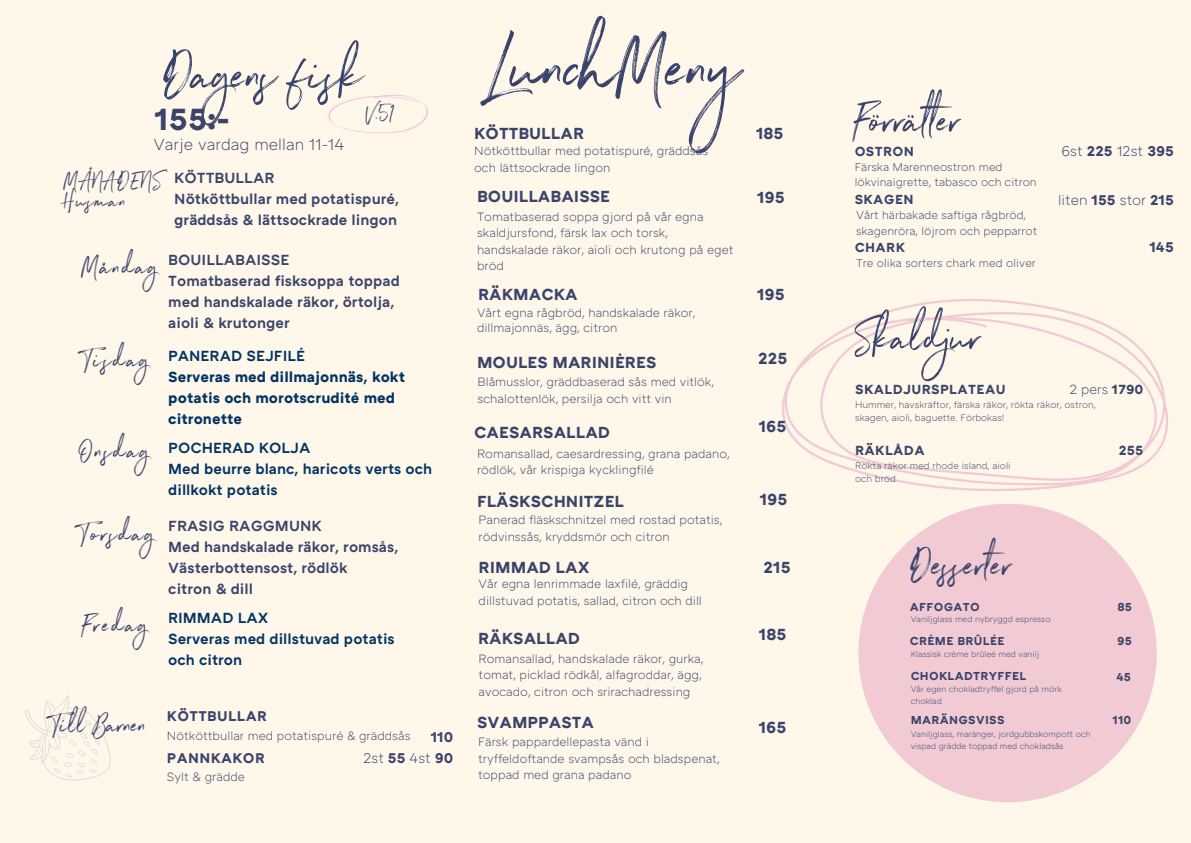
<style>
.page{position:relative;width:1191px;height:843px;background:#fff}
.page>*{position:absolute;margin:0;border:0;box-sizing:border-box;transform-origin:0 0}
.t1{font:87.3px "Northwell";color:#3a446b}
.t2{font:61.3px "Northwell";color:#3a446b}
.t3{font:50.4px "Northwell";color:#3a446b}
.t4{font:50.1px "Northwell";color:#3a446b}
.t5{font:44.2px "Northwell";color:#3a446b}
.t6{font:700 31.2px "ATC Arquette";color:#3a446b}
.t7{font:30px "Northwell";letter-spacing:.07em;color:#3a446b}
.t8{font:30px "Northwell";color:#3a446b}
.t9{font:25px/19.5px "Northwell";letter-spacing:.07em;color:#3a446b}
.t10{font:700 16.4px "ATC Arquette";color:#3a446b}
.t11{font:300 16.3px "ATC Arquette";color:#3a446b}
.t12{font:600 15px/21px "ATC Arquette";color:#3a446b}
.t13{font:600 15px/21px "ATC Arquette";color:#003465}
.t14{font:700 15px/21px "ATC Arquette";color:#003465}
.t15{font:300 14.4px "ATC Arquette";color:#3a446b}
.t16{font:700 14.4px "ATC Arquette";letter-spacing:.025em;color:#3a446b}
.t17{font:700 13.5px "ATC Arquette";letter-spacing:.025em;color:#3a446b}
.t18{font:300 13.5px "ATC Arquette";color:#3a446b}
.t19{font:700 13.4px "ATC Arquette";letter-spacing:.025em;color:#3a446b}
.t20{font:300 12.3px/16.5px "ATC Arquette";color:#3a446b}
.t21{font:700 11.8px "ATC Arquette";letter-spacing:.025em;color:#3a446b}
.t22{font:300 11.5px/15.8px "ATC Arquette";color:#3a446b}
.t23{font:300 9.6px/13.3px "ATC Arquette";color:#3a446b}
.t24{font:300 8.5px/11.7px "ATC Arquette";color:#3a446b}
.s1{font-family:"Northwell";font-weight:400;font-size:30px}
.s2{font-weight:700}
</style>
<div class="page">
<div style="left:0;top:0;width:1190px;height:842px;background:#fff7ea"></div>
<svg style="left:782px;top:299px;width:387px;height:192px"></svg>
<div style="left:858px;top:503px;width:298px;height:299px;background:#f1cad4;border-radius:50%"></div>
<svg style="left:328px;top:95px;width:100px;height:38px"></svg>
<svg style="left:25px;top:695px;width:86px;height:86px"></svg>
<p class="t2" style="left:162px;top:30px;width:203px">Dagens fisk</p>
<p class="t9" style="left:366px;top:100px;width:30px">V.51</p>
<p class="t6" style="left:155px;top:99px;width:77px">155:-</p>
<h5 class="t11" style="left:153px;top:134px;width:192px">Varje vardag mellan 11-14</h5>
<p class="t9" style="left:64px;top:168px;width:100px">MÅNADENS<br>Husman</p>
<p class="t12" style="left:174px;top:166px;width:226px">KÖTTBULLAR<br>Nötköttbullar med potatispuré, gräddsås &amp; lättsockrade lingon</p>
<p class="t12" style="left:168px;top:249px;width:233px;text-indent:-86px"><span class="s1">Måndag</span> BOUILLABAISSE<br>Tomatbaserad fisksoppa toppad med handskalade räkor, örtolja, aioli &amp; krutonger</p>
<p class="t7" style="left:82px;top:337px;width:68px">Tisdag</p>
<p class="t7" style="left:79px;top:429px;width:72px">Onsdag</p>
<p class="t7" style="left:79px;top:512px;width:77px">Torsdag</p>
<p class="t7" style="left:82px;top:602px;width:67px">Fredag</p>
<p class="t13" style="left:168px;top:345px;width:138px">PANERAD SEJFILÉ</p>
<p class="t14" style="left:168px;top:366px;width:238px">Serveras med dillmajonnäs, kokt potatis och morotscrudité med citronette</p>
<p class="t13" style="left:168px;top:436px;width:265px">POCHERAD KOLJA<br>Med beurre blanc, haricots verts och dillkokt potatis</p>
<p class="t12" style="left:168px;top:514px;width:231px">FRASIG RAGGMUNK<br>Med handskalade räkor, romsås,<br>Västerbottensost, rödlök<br>citron &amp; dill</p>
<p class="t13" style="left:168px;top:607px;width:228px">RIMMAD LAX<br>Serveras med dillstuvad potatis och citron</p>
<p class="t8" style="left:51px;top:702px;width:97px">Till Barnen</p>
<p class="t16" style="left:167px;top:707px;width:101px">KÖTTBULLAR</p>
<p class="t20" style="left:167px;top:726px;width:245px">Nötköttbullar med potatispuré &amp; gräddsås</p>
<p class="t20" style="left:167px;top:767px;width:79px">Sylt &amp; grädde</p>
<p class="t16" style="left:430px;top:727px;width:24px">110</p>
<p class="t16" style="left:167px;top:748px;width:99px">PANNKAKOR</p>
<p class="t15" style="left:363px;top:748px;width:91px">2st <span class="s2">55</span> 4st <span class="s2">90</span></p>
<h2 class="t1" style="left:493px;top:4px;width:250px">LunchMeny</h2>
<p class="t10" style="left:474px;top:122px;width:111px">KÖTTBULLAR</p>
<h4 class="t10" style="left:756px;top:122px;width:29px">185</h4>
<p class="t20" style="left:474px;top:142px;width:236px">Nötköttbullar med potatispuré, gräddsås och lättsockrade lingon</p>
<p class="t10" style="left:477px;top:186px;width:135px">BOUILLABAISSE</p>
<p class="t10" style="left:757px;top:186px;width:29px">195</p>
<h3 class="t20" style="left:477px;top:208px;width:258px">Tomatbaserad soppa gjord på vår egna skaldjursfond, färsk lax och torsk, handskalade räkor, aioli och krutong på eget bröd</h3>
<p class="t10" style="left:478px;top:283px;width:101px">RÄKMACKA</p>
<p class="t10" style="left:757px;top:283px;width:29px">195</p>
<p class="t20" style="left:477px;top:303px;width:220px">Vårt egna rågbröd, handskalade räkor,</p>
<p class="t20" style="left:477px;top:318px;width:142px">dillmajonnäs, ägg, citron</p>
<p class="t10" style="left:477px;top:351px;width:181px">MOULES MARINIÈRES</p>
<p class="t10" style="left:758px;top:347px;width:31px">225</p>
<p class="t20" style="left:477px;top:373px;width:238px">Blåmusslor, gräddbaserad sås med vitlök, schalottenlök, persilja och vitt vin</p>
<p class="t10" style="left:474px;top:422px;width:137px">CAESARSALLAD</p>
<p class="t20" style="left:477px;top:444px;width:254px">Romansallad, caesardressing, grana padano, rödlök, vår krispiga kycklingfilé</p>
<p class="t10" style="left:477px;top:491px;width:149px">FLÄSKSCHNITZEL</p>
<p class="t20" style="left:478px;top:511px;width:245px">Panerad fläskschnitzel med rostad potatis, rödvinssås, kryddsmör och citron</p>
<p class="t10" style="left:478px;top:556px;width:112px">RIMMAD LAX</p>
<h3 class="t20" style="left:478px;top:575px;width:225px">Vår egna lenrimmade laxfilé, gräddig dillstuvad potatis, sallad, citron och dill</h3>
<p class="t10" style="left:478px;top:627px;width:104px">RÄKSALLAD</p>
<p class="t20" style="left:478px;top:649px;width:226px">Romansallad, handskalade räkor, gurka, tomat, picklad rödkål, alfagroddar, ägg, avocado, citron och srirachadressing</p>
<p class="t10" style="left:758px;top:415px;width:29px">165</p>
<p class="t10" style="left:759px;top:488px;width:29px">195</p>
<p class="t10" style="left:763px;top:556px;width:29px">215</p>
<p class="t10" style="left:758px;top:623px;width:29px">185</p>
<p class="t10" style="left:477px;top:712px;width:118px">SVAMPPASTA</p>
<p class="t10" style="left:758px;top:717px;width:29px">165</p>
<p class="t20" style="left:478px;top:733px;width:243px">Färsk pappardellepasta vänd i tryffeldoftande svampsås och bladspenat, toppad med grana padano</p>
<p class="t4" style="left:854px;top:84px;width:108px">Förrät er</p>
<p class="t19" style="left:854px;top:142px;width:61px">OSTRON</p>
<p class="t22" style="left:854px;top:158px;width:183px">Färska Marenneostron med lökvinaigrette, tabasco och citron</p>
<p class="t15" style="left:1061px;top:142px;width:114px">6st <span class="s2">225</span> 12st <span class="s2">395</span></p>
<p class="t19" style="left:854px;top:191px;width:61px">SKAGEN</p>
<p class="t15" style="left:1058px;top:190px;width:117px">liten <span class="s2">155</span> stor <span class="s2">215</span></p>
<p class="t16" style="left:1149px;top:238px;width:26px">145</p>
<p class="t22" style="left:855px;top:207px;width:183px">Vårt härbakade saftiga rågbröd, skagenröra, löjrom och pepparrot</p>
<p class="t19" style="left:854px;top:239px;width:52px">CHARK</p>
<p class="t22" style="left:855px;top:254px;width:181px">Tre olika sorters chark med oliver</p>
<p class="t3" style="left:857px;top:301px;width:126px">Skaldjur</p>
<p class="t17" style="left:855px;top:381px;width:152px">SKALDJURSPLATEAU</p>
<h6 class="t18" style="left:1069px;top:381px;width:75px">2 pers <span class="s2">1790</span></h6>
<h6 class="t23" style="left:855px;top:397px;width:242px">Hummer, havskräftor, färska räkor, rökta räkor, ostron, skagen, aioli, baguette. Förbokas!</h6>
<h6 class="t17" style="left:855px;top:441px;width:71px">RÄKLÅDA</h6>
<h6 class="t17" style="left:1118px;top:441px;width:26px">255</h6>
<h6 class="t23" style="left:855px;top:458px;width:157px">Rökta räkor med rhode island, aioli och bröd</h6>
<p class="t5" style="left:909px;top:533px;width:104px">Desserter</p>
<h6 class="t21" style="left:909px;top:598px;width:71px">AFFOGATO</h6>
<p class="t21" style="left:909px;top:632px;width:96px">CRÈME BRÛLÉE</p>
<p class="t21" style="left:910px;top:668px;width:117px">CHOKLADTRYFFEL</p>
<p class="t21" style="left:1117px;top:598px;width:16px">85</p>
<p class="t21" style="left:1117px;top:632px;width:16px">95</p>
<p class="t21" style="left:1116px;top:669px;width:16px">45</p>
<p class="t24" style="left:910px;top:612px;width:141px">Vaniljglass med nybryggd espresso</p>
<h1 class="t24" style="left:910px;top:647px;width:130px">Klassisk crème brûleé med vanilj</h1>
<p class="t24" style="left:910px;top:683px;width:153px">Vår egen chokladtryffel gjord på mörk choklad</p>
<p class="t21" style="left:910px;top:712px;width:95px">MARÄNGSVISS</p>
<p class="t21" style="left:1112px;top:712px;width:20px">110</p>
<p class="t24" style="left:910px;top:727px;width:181px">Vaniljglass, maränger, jordgubbskompott och vispad grädde toppad med chokladsås</p>
</div>
